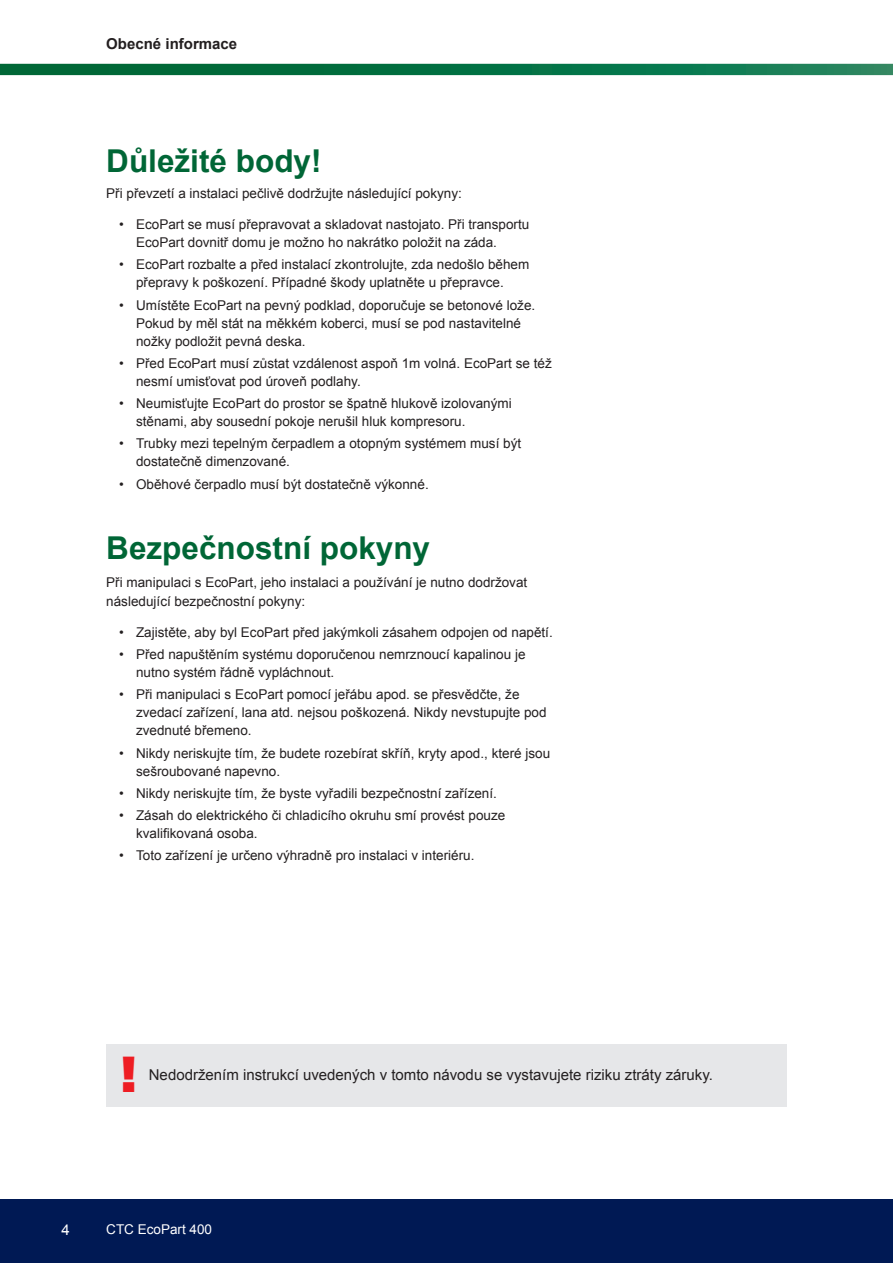
<style>
.page{position:relative;width:893px;height:1263px;background:#fff}
.page>*{position:absolute;margin:0;border:0;box-sizing:border-box;transform-origin:0 0}
.t1{font:800 expanded 49.5px "Helvetica Neue LT Std";color:#ee1d23}
.t2{font:700 31.5px "Arial";color:#006636}
.t3{font:15px "Arial";color:#231f20}
.t4{font:700 15px "Arial";color:#231f20}
.t5{font:15px "Arial";color:#fff}
.t6{font:13.5px/18px "Arial";color:#231f20}
.t7{font:13.5px "Arial";color:#fff}
</style>
<div class="page">
<svg style="left:0;top:64px;width:893px;height:11px;background:#077244"></svg>
<div style="left:0;top:1199px;width:893px;height:64px;background:#001954"></div>
<div style="left:106px;top:1044px;width:681px;height:63px;background:#e6e7e9"></div>
<p class="t4" style="left:106px;top:34px;width:132px">Obecné informace</p>
<h2 class="t2" style="left:106px;top:140px;width:217px">Důležité body!</h2>
<p class="t6" style="left:106px;top:185px;width:357px">Při převzetí a instalaci pečlivě dodržujte následující pokyny:</p>
<p class="t6" style="left:136px;top:215px;width:395px;text-indent:-17px">• EcoPart se musí přepravovat a skladovat nastojato. Při transportu<br>EcoPart dovnitř domu je možno ho nakrátko položit na záda.</p>
<p class="t6" style="left:136px;top:256px;width:395px;text-indent:-17px">• EcoPart rozbalte a před instalací zkontrolujte, zda nedošlo během přepravy k poškození. Případné škody uplatněte u přepravce.</p>
<p class="t6" style="left:136px;top:296px;width:401px;text-indent:-17px">• Umístěte EcoPart na pevný podklad, doporučuje se betonové lože.<br>Pokud by měl stát na měkkém koberci, musí se pod nastavitelné nožky podložit pevná deska.</p>
<p class="t6" style="left:136px;top:354px;width:417px;text-indent:-17px">• Před EcoPart musí zůstat vzdálenost aspoň 1m volná. EcoPart se též nesmí umisťovat pod úroveň podlahy.</p>
<p class="t6" style="left:136px;top:394px;width:377px;text-indent:-17px">• Neumisťujte EcoPart do prostor se špatně hlukově izolovanými stěnami, aby sousední pokoje nerušil hluk kompresoru.</p>
<p class="t6" style="left:136px;top:435px;width:387px;text-indent:-17px">• Trubky mezi tepelným čerpadlem a otopným systémem musí být dostatečně dimenzované.</p>
<p class="t6" style="left:119px;top:475px;width:311px">• Oběhové čerpadlo musí být dostatečně výkonné.</p>
<h2 class="t2" style="left:106px;top:527px;width:325px">Bezpečnostní pokyny</h2>
<p class="t6" style="left:106px;top:572px;width:422px;line-height:19.5px">Při manipulaci s EcoPart, jeho instalaci a používání je nutno dodržovat následující bezpečnostní pokyny:</p>
<p class="t6" style="left:119px;top:623px;width:435px">• Zajistěte, aby byl EcoPart před jakýmkoli zásahem odpojen od napětí.</p>
<p class="t6" style="left:136px;top:645px;width:391px;text-indent:-17px">• Před napuštěním systému doporučenou nemrznoucí kapalinou je nutno systém řádně vypláchnout.</p>
<p class="t6" style="left:136px;top:686px;width:412px;text-indent:-17px">• Při manipulaci s EcoPart pomocí jeřábu apod. se přesvědčte, že zvedací zařízení, lana atd. nejsou poškozená. Nikdy nevstupujte pod zvednuté břemeno.</p>
<p class="t6" style="left:136px;top:744px;width:416px;text-indent:-17px">• Nikdy neriskujte tím, že budete rozebírat skříň, kryty apod., které jsou sešroubované napevno.</p>
<p class="t6" style="left:119px;top:784px;width:379px">• Nikdy neriskujte tím, že byste vyřadili bezpečnostní zařízení.</p>
<p class="t6" style="left:136px;top:806px;width:371px;text-indent:-17px">• Zásah do elektrického či chladicího okruhu smí provést pouze kvalifikovaná osoba.</p>
<p class="t6" style="left:119px;top:847px;width:357px">• Toto zařízení je určeno výhradně pro instalaci v interiéru.</p>
<h1 class="t1" style="left:119px;top:1043px;width:21px">!</h1>
<p class="t3" style="left:149px;top:1065px;width:566px">Nedodržením instrukcí uvedených v tomto návodu se vystavujete riziku ztráty záruky.</p>
<p class="t5" style="left:62px;top:1220px;width:10px">4</p>
<p class="t7" style="left:106px;top:1220px;width:107px">CTC EcoPart 400</p>
</div>
